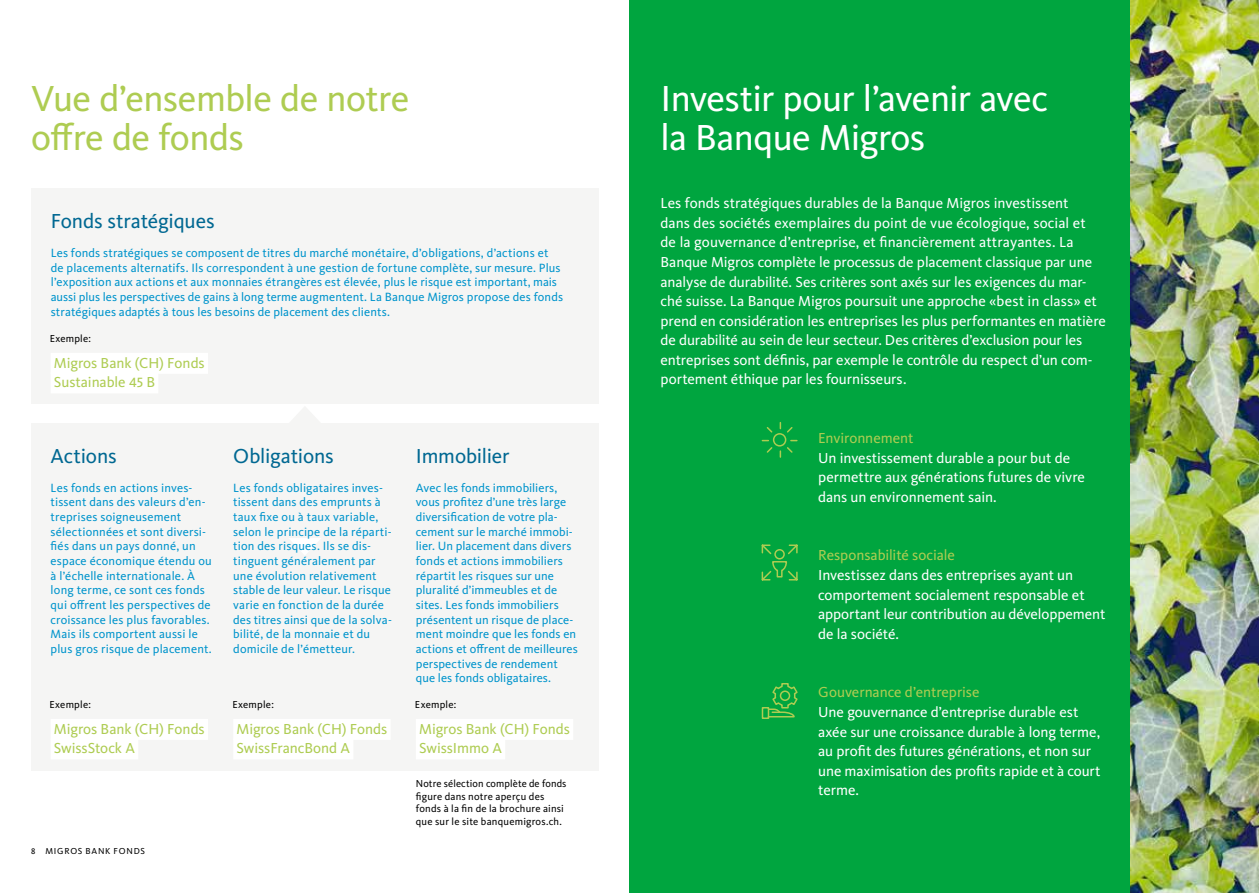
<style>
.page{position:relative;width:1259px;height:893px;background:#fff}
.page>*{position:absolute;margin:0;border:0;box-sizing:border-box;transform-origin:0 0}
.t1{font:37.5px/39.2px "Migrosbank Kievit";letter-spacing:-.02em;color:#fff}
.t2{font:37.5px/39.2px "Migrosbank Kievit";letter-spacing:-.015em;color:#aecc52}
.t3{font:21px "Migrosbank Kievit";letter-spacing:-.01em;color:#006892}
.t4{font:15px/19.5px "Migrosbank Kievit";color:#fff}
.t5{font:15px/19.5px "Migrosbank Kievit";letter-spacing:-.005em;color:#aecc52}
.t6{font:12.3px/14.7px "Migrosbank Kievit";letter-spacing:.01em;color:#0094cc}
.t7{font:10.5px/12.8px "Migrosbank Kievit";letter-spacing:.015em;color:#000}
.t8{font:9px "Migrosbank Kievit";letter-spacing:.085em;color:#000}
</style>
<div class="page">
<div style="left:629px;top:0;width:630px;height:893px;background:#00a53f"></div>
<img style="left:1130px;top:0;width:129px;height:893px">
<div style="left:31px;top:423px;width:567px;height:347px;background:#f5f5f4"></div>
<div style="left:31px;top:189px;width:567px;height:215px;background:#f5f5f4"></div>
<svg style="left:291px;top:539px;width:28px;height:15px"></svg>
<svg style="left:761px;top:422px;width:37px;height:36px"></svg>
<svg style="left:761px;top:544px;width:37px;height:37px"></svg>
<div style="left:761px;top:707px;width:8px;height:12px;border:2px solid #aecc52"></div>
<svg style="left:767px;top:683px;width:31px;height:35px"></svg>
<div style="left:51px;top:719px;width:157px;height:21px;background:#fff"></div>
<div style="left:51px;top:738px;width:87px;height:21px;background:#fff"></div>
<div style="left:416px;top:719px;width:157px;height:21px;background:#fff"></div>
<div style="left:416px;top:738px;width:89px;height:21px;background:#fff"></div>
<div style="left:233px;top:719px;width:158px;height:21px;background:#fff"></div>
<div style="left:233px;top:738px;width:120px;height:21px;background:#fff"></div>
<div style="left:51px;top:353px;width:157px;height:21px;background:#fff"></div>
<div style="left:51px;top:372px;width:107px;height:21px;background:#fff"></div>
<svg style="left:290px;top:407px;width:30px;height:16px"></svg>
<h1 class="t2" style="left:31px;top:79px;width:380px">Vue d’ensemble de notre offre de fonds</h1>
<h2 class="t3" style="left:51px;top:209px;width:165px">Fonds stratégiques</h2>
<p class="t6" style="left:51px;top:246px;width:514px">Les fonds stratégiques se composent de titres du marché monétaire, d’obligations, d’actions et de placements alternatifs. Ils correspondent à une gestion de fortune complète, sur mesure. Plus l’exposition aux actions et aux monnaies étrangères est élevée, plus le risque est important, mais aussi plus les perspectives de gains à long terme augmentent. La Banque Migros propose des fonds stratégiques adaptés à tous les besoins de placement des clients.</p>
<p class="t7" style="left:50px;top:332px;width:43px">Exemple:</p>
<p class="t5" style="left:54px;top:353px;width:152px">Migros Bank (CH) Fonds<br>Sustainable 45 B</p>
<h2 class="t3" style="left:51px;top:444px;width:68px">Actions</h2>
<h2 class="t3" style="left:233px;top:444px;width:102px">Obligations</h2>
<h2 class="t3" style="left:416px;top:444px;width:95px">Immobilier</h2>
<p class="t6" style="left:51px;top:480px;width:163px">Les fonds en actions inves&shy;tissent dans des valeurs d’en&shy;treprises soigneusement sélectionnées et sont diversi&shy;fiés dans un pays donné, un espace économique étendu ou à l’échelle internationale. À long terme, ce sont ces fonds qui offrent les perspectives de croissance les plus favorables.<br>Mais ils comportent aussi le plus gros risque de placement.</p>
<p class="t6" style="left:233px;top:480px;width:160px">Les fonds obligataires inves&shy;tissent dans des emprunts à taux fixe ou à taux variable, selon le principe de la réparti&shy;tion des risques. Ils se dis&shy;tinguent généralement par une évolution relativement stable de leur valeur. Le risque varie en fonction de la durée des titres ainsi que de la solva&shy;bilité, de la monnaie et du domicile de l’émetteur.</p>
<p class="t6" style="left:416px;top:480px;width:163px">Avec les fonds immobiliers, vous profitez d’une très large diversification de votre pla&shy;cement sur le marché immobi&shy;lier. Un placement dans divers fonds et actions immobiliers répartit les risques sur une pluralité d’immeubles et de sites. Les fonds immobiliers présentent un risque de place&shy;ment moindre que les fonds en actions et offrent de meilleures perspectives de rendement que les fonds obligataires.</p>
<p class="t5" style="left:54px;top:719px;width:152px">Migros Bank (CH) Fonds<br>SwissStock A</p>
<p class="t5" style="left:419px;top:719px;width:152px">Migros Bank (CH) Fonds<br>SwissImmo A</p>
<p class="t7" style="left:50px;top:698px;width:43px">Exemple:</p>
<p class="t7" style="left:232px;top:698px;width:43px">Exemple:</p>
<p class="t7" style="left:415px;top:698px;width:43px">Exemple:</p>
<p class="t5" style="left:236px;top:719px;width:152px">Migros Bank (CH) Fonds<br>SwissFrancBond A</p>
<p class="t8" style="left:31px;top:846px;width:116px">8 MIGROS BANK FONDS</p>
<p class="t7" style="left:416px;top:777px;width:152px">Notre sélection complète de fonds figure dans notre aperçu des fonds à la fin de la brochure ainsi que sur le site banquemigros.ch.</p>
<h1 class="t1" style="left:660px;top:79px;width:389px">Investir pour l’avenir avec la Banque Migros</h1>
<p class="t4" style="left:660px;top:194px;width:447px">Les fonds stratégiques durables de la Banque Migros investissent<br>dans des sociétés exemplaires du point de vue écologique, social et<br>de la gouvernance d’entreprise, et financièrement attrayantes. La Banque Migros complète le processus de placement classique par une analyse de durabilité. Ses critères sont axés sur les exigences du mar&shy;ché suisse. La Banque Migros poursuit une approche «best in class» et prend en considération les entreprises les plus performantes en matière de durabilité au sein de leur secteur. Des critères d’exclusion pour les entreprises sont définis, par exemple le contrôle du respect d’un com&shy;portement éthique par les fournisseurs.</p>
<p class="t5" style="left:818px;top:428px;width:97px">Environnement</p>
<p class="t4" style="left:818px;top:448px;width:268px">Un investissement durable a pour but de permettre aux générations futures de vivre dans un environnement sain.</p>
<p class="t5" style="left:818px;top:546px;width:138px">Responsabilité sociale</p>
<p class="t4" style="left:818px;top:565px;width:289px">Investissez dans des entreprises ayant un comportement socialement responsable et apportant leur contribution au développement de la société.</p>
<p class="t5" style="left:818px;top:683px;width:163px">Gouvernance d’entreprise</p>
<p class="t4" style="left:818px;top:702px;width:284px">Une gouvernance d’entreprise durable est axée sur une croissance durable à long terme, au profit des futures générations, et non sur une maximisation des profits rapide et à court terme.</p>
</div>
